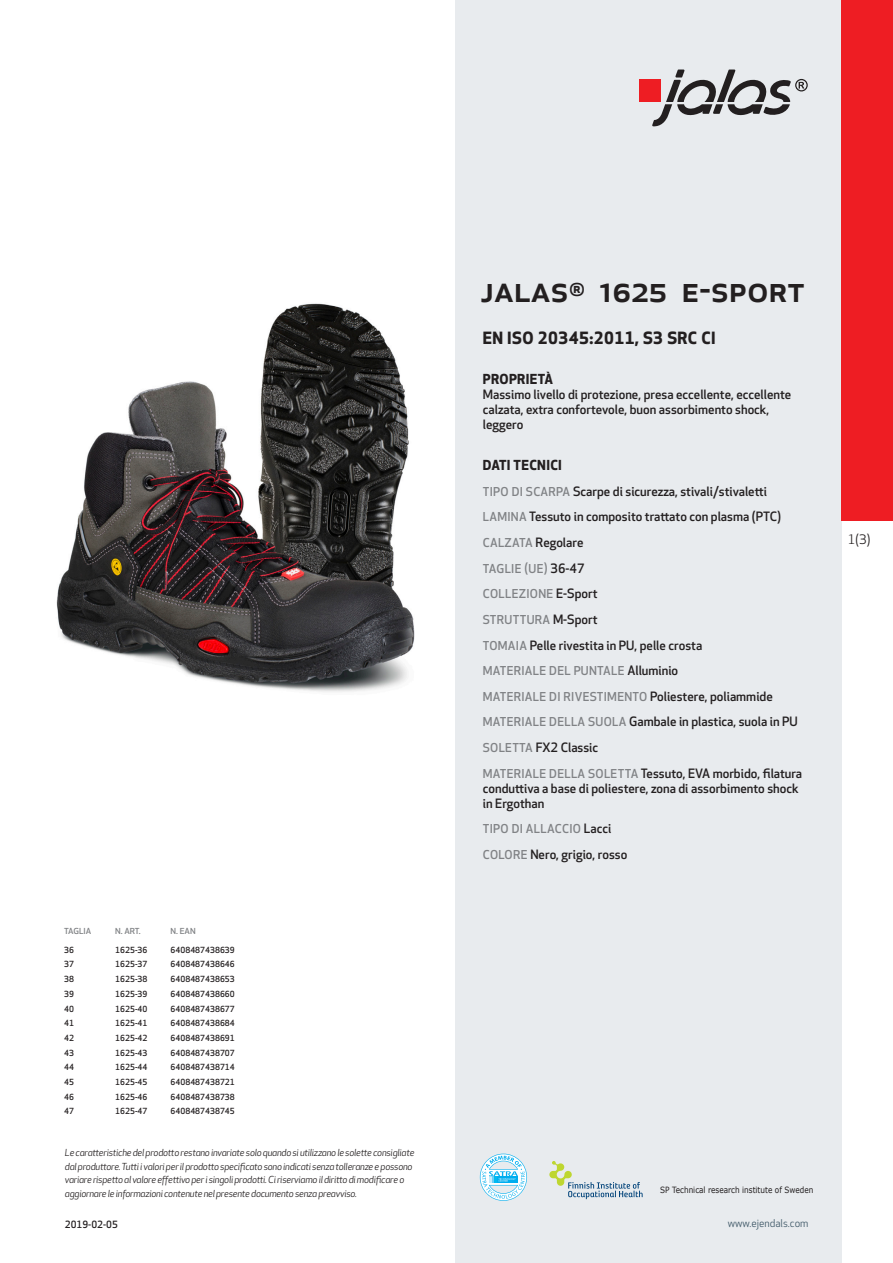
<style>
.page{position:relative;width:893px;height:1263px;background:#fff}
.page>*{position:absolute;margin:0;border:0;box-sizing:border-box;transform-origin:0 0}
.prodname{font:500 36px "Apex New";color:#231f20}
.Funktion_body{font:700 16.5px "Apex New";letter-spacing:.025em;color:#231f20}
.Funktion_body-2{font:700 13.5px "Apex New";letter-spacing:.025em;color:#231f20}
.t1{font:12.75px "Apex New";color:#231f20}
.Funktion_body-3{font:500 12.6px/15px "Apex New";color:#231f20}
.Funktion_body-4{font:500 12px "Apex New";letter-spacing:.025em;color:#808285}
.t2{font:10.5px "Apex New";color:#405968}
.Sidfot_datum{font:500 9.75px "Apex New";color:#231f20}
.t3{font:italic 9.45px/13.5px "Apex New";letter-spacing:-.025em;color:#231f20}
.t4{font:8.55px "Verdana";color:#231f20;scale:.85 1}
.ArticleTable_body{font:500 8.25px "Apex New";color:#231f20}
.ArticeTable_header{font:500 8.1px "Apex New";letter-spacing:-.02em;color:#808285;scale:1.06 1}
.s1{font-size:12px;color:#808285}
.s2{font-size:12.6px;color:#231f20}
</style>
<div class="page">
<div style="left:455px;top:0;width:387px;height:1263px;background:#e8ebee"></div>
<svg style="left:549px;top:1161px;width:94px;height:38px"></svg>
<svg style="left:480px;top:1154px;width:47px;height:47px"></svg>
<div style="left:639px;top:80px;width:22px;height:22px;background:#ee1d23"></div>
<svg style="left:652px;top:70px;width:156px;height:56px"></svg>
<div style="left:842px;top:0;width:51px;height:520px;background:#ee1d23"></div>
<img style="left:56px;top:303px;width:359px;height:389px">
<p class="ArticeTable_header" style="left:64px;top:925px;width:27px">TAGLIA</p>
<p class="ArticeTable_header" style="left:115px;top:925px;width:26px">N. ART.</p>
<p class="ArticeTable_header" style="left:171px;top:925px;width:25px">N. EAN</p>
<p class="ArticleTable_body" style="left:64px;top:944px;width:11px">36</p>
<p class="ArticleTable_body" style="left:115px;top:944px;width:34px">1625-36</p>
<p class="ArticleTable_body" style="left:171px;top:944px;width:66px">6408487438639</p>
<p class="ArticleTable_body" style="left:64px;top:959px;width:11px">37</p>
<p class="ArticleTable_body" style="left:115px;top:959px;width:34px">1625-37</p>
<p class="ArticleTable_body" style="left:171px;top:959px;width:66px">6408487438646</p>
<p class="ArticleTable_body" style="left:64px;top:973px;width:11px">38</p>
<p class="ArticleTable_body" style="left:115px;top:973px;width:34px">1625-38</p>
<p class="ArticleTable_body" style="left:171px;top:973px;width:66px">6408487438653</p>
<p class="ArticleTable_body" style="left:64px;top:988px;width:11px">39</p>
<p class="ArticleTable_body" style="left:115px;top:988px;width:34px">1625-39</p>
<p class="ArticleTable_body" style="left:171px;top:988px;width:66px">6408487438660</p>
<p class="ArticleTable_body" style="left:64px;top:1003px;width:11px">40</p>
<p class="ArticleTable_body" style="left:115px;top:1003px;width:34px">1625-40</p>
<p class="ArticleTable_body" style="left:171px;top:1003px;width:66px">6408487438677</p>
<p class="ArticleTable_body" style="left:64px;top:1018px;width:11px">41</p>
<p class="ArticleTable_body" style="left:115px;top:1018px;width:34px">1625-41</p>
<p class="ArticleTable_body" style="left:171px;top:1018px;width:66px">6408487438684</p>
<p class="ArticleTable_body" style="left:64px;top:1032px;width:11px">42</p>
<p class="ArticleTable_body" style="left:115px;top:1032px;width:34px">1625-42</p>
<p class="ArticleTable_body" style="left:171px;top:1032px;width:66px">6408487438691</p>
<p class="ArticleTable_body" style="left:64px;top:1047px;width:11px">43</p>
<p class="ArticleTable_body" style="left:115px;top:1047px;width:34px">1625-43</p>
<p class="ArticleTable_body" style="left:171px;top:1047px;width:66px">6408487438707</p>
<p class="ArticleTable_body" style="left:64px;top:1062px;width:11px">44</p>
<p class="ArticleTable_body" style="left:115px;top:1062px;width:34px">1625-44</p>
<p class="ArticleTable_body" style="left:171px;top:1062px;width:66px">6408487438714</p>
<p class="ArticleTable_body" style="left:64px;top:1076px;width:11px">45</p>
<p class="ArticleTable_body" style="left:115px;top:1076px;width:34px">1625-45</p>
<p class="ArticleTable_body" style="left:171px;top:1076px;width:66px">6408487438721</p>
<p class="ArticleTable_body" style="left:64px;top:1091px;width:11px">46</p>
<p class="ArticleTable_body" style="left:115px;top:1091px;width:34px">1625-46</p>
<p class="ArticleTable_body" style="left:171px;top:1091px;width:66px">6408487438738</p>
<p class="ArticleTable_body" style="left:64px;top:1106px;width:11px">47</p>
<p class="ArticleTable_body" style="left:115px;top:1106px;width:34px">1625-47</p>
<p class="ArticleTable_body" style="left:171px;top:1106px;width:66px">6408487438745</p>
<p class="t3" style="left:65px;top:1146px;width:351px">Le caratteristiche del prodotto restano invariate solo quando si utilizzano le solette consigliate dal produttore. Tutti i valori per il prodotto specificato sono indicati senza tolleranze e possono variare rispetto al valore effettivo per i singoli prodotti. Ci riserviamo il diritto di modificare o aggiornare le informazioni contenute nel presente documento senza preavviso.</p>
<p class="Sidfot_datum" style="left:65px;top:1218px;width:54px">2019-02-05</p>
<p class="prodname" style="left:480px;top:265px;width:326px">JALAS<sup>®</sup> 1625 E-Sport</p>
<p class="Funktion_body" style="left:483px;top:326px;width:234px">EN ISO 20345:2011, S3 SRC CI</p>
<p class="Funktion_body-2" style="left:483px;top:370px;width:72px">PROPRIETÀ</p>
<p class="Funktion_body-3" style="left:483px;top:387px;width:310px">Massimo livello di protezione, presa eccellente, eccellente calzata, extra confortevole, buon assorbimento shock, leggero</p>
<p class="Funktion_body-2" style="left:483px;top:455px;width:81px">DATI TECNICI</p>
<p class="Funktion_body-3" style="left:483px;top:483px;width:286px"><span class="s1">TIPO DI SCARPA</span> Scarpe di sicurezza, stivali/stivaletti</p>
<p class="Funktion_body-3" style="left:483px;top:509px;width:300px"><span class="s1">LAMINA</span> Tessuto in composito trattato con plasma (PTC)</p>
<p class="Funktion_body-3" style="left:483px;top:535px;width:102px"><span class="s1">CALZATA</span> Regolare</p>
<p class="Funktion_body-4" style="left:483px;top:560px;width:103px">TAGLIE (UE) <span class="s2">36-47</span></p>
<p class="Funktion_body-4" style="left:483px;top:586px;width:116px">COLLEZIONE <span class="s2">E-Sport</span></p>
<p class="Funktion_body-4" style="left:483px;top:611px;width:116px">STRUTTURA <span class="s2">M-Sport</span></p>
<p class="Funktion_body-3" style="left:483px;top:637px;width:221px"><span class="s1">TOMAIA</span> Pelle rivestita in PU, pelle crosta</p>
<p class="Funktion_body-4" style="left:483px;top:663px;width:197px">MATERIALE DEL PUNTALE <span class="s2">Alluminio</span></p>
<p class="Funktion_body-4" style="left:483px;top:688px;width:291px">MATERIALE DI RIVESTIMENTO <span class="s2">Poliestere, poliammide</span></p>
<p class="Funktion_body-3" style="left:483px;top:714px;width:316px"><span class="s1">MATERIALE DELLA SUOLA</span> Gambale in plastica, suola in PU</p>
<p class="Funktion_body-3" style="left:483px;top:740px;width:117px"><span class="s1">SOLETTA</span> FX2 Classic</p>
<p class="Funktion_body-3" style="left:483px;top:765px;width:321px"><span class="s1">MATERIALE DELLA SOLETTA</span> Tessuto, EVA morbido, filatura conduttiva a base di poliestere, zona di assorbimento shock in Ergothan</p>
<p class="Funktion_body-4" style="left:483px;top:821px;width:130px">TIPO DI ALLACCIO <span class="s2">Lacci</span></p>
<p class="Funktion_body-3" style="left:483px;top:847px;width:146px"><span class="s1">COLORE</span> Nero, grigio, rosso</p>
<p class="t1" style="left:848px;top:531px;width:24px">1(3)</p>
<p class="t4" style="left:660px;top:1184px;width:182px">SP Technical research institute of Sweden</p>
<p class="t2" style="left:728px;top:1217px;width:82px">www.ejendals.com</p>
</div>
